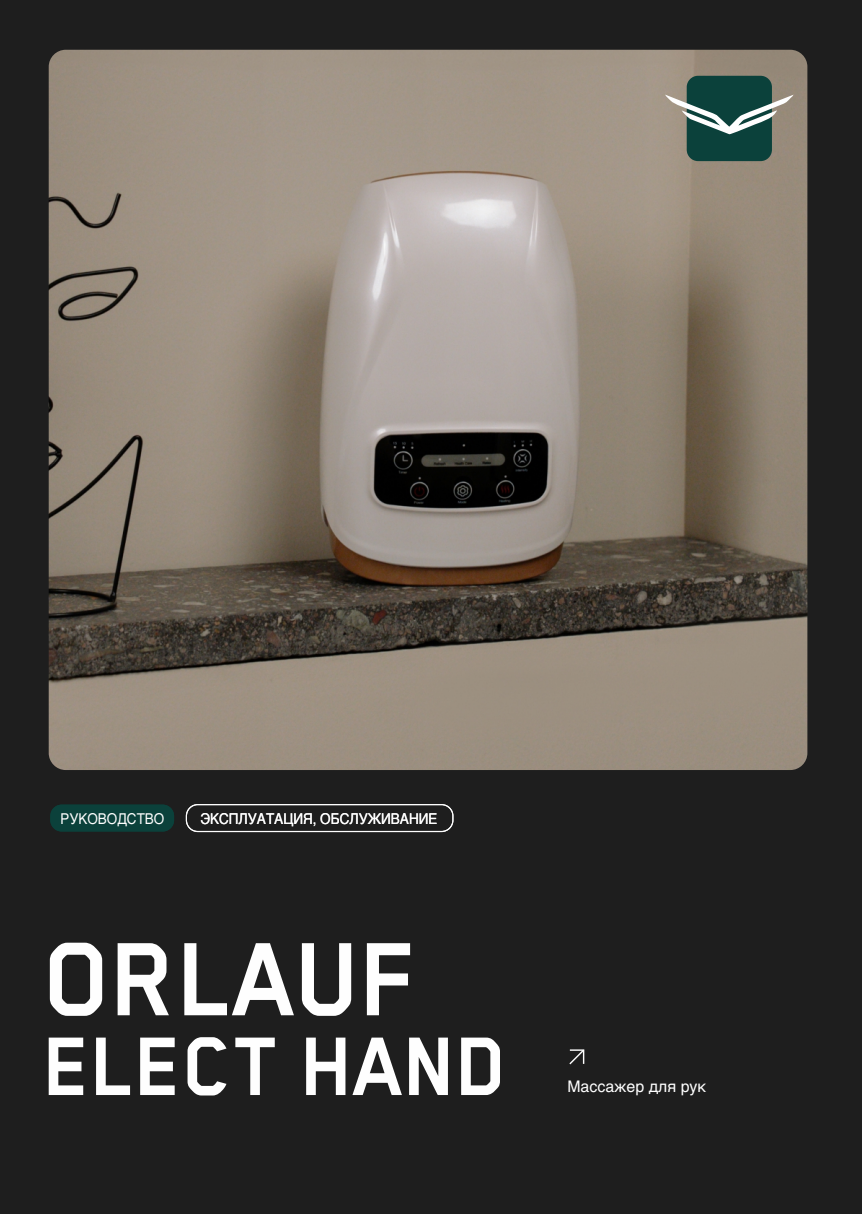
<style>
.page{position:relative;width:862px;height:1214px;background:#fff}
.page>*{position:absolute;margin:0;border:0;box-sizing:border-box;transform-origin:0 0}
.t1{font:700 120.4px "Blender Pro";color:#fefefe;scale:.96 1}
.t2{font:700 96px "Blender Pro";color:#fefefe;scale:.96 1}
.t3{font:16px "Helvetica";color:#fefefe}
.t4{font:15px "Helvetica";color:#fefefe;scale:.9 1}
</style>
<div class="page">
<div style="left:0;top:0;width:862px;height:1213px;background:#1e1e1e"></div>
<div style="left:50px;top:804px;width:124px;height:27px;background:#0b413b;border-radius:11px"></div>
<div style="left:186px;top:804px;width:267px;height:28px;border:1px solid #fefefe;border-radius:11px"></div>
<svg style="left:569px;top:1049px;width:16px;height:16px"></svg>
<img style="left:49px;top:50px;width:758px;height:720px;border-radius:17px">
<div style="left:687px;top:76px;width:85px;height:85px;background:#0b413b;border-radius:11px"></div>
<svg style="left:665px;top:95px;width:128px;height:39px"></svg>
<p class="t4" style="left:60px;top:812px;width:117px">РУКОВОДСТВО</p>
<p class="t4" style="left:200px;top:812px;width:265px">ЭКСПЛУАТАЦИЯ, ОБСЛУЖИВАНИЕ</p>
<h1 class="t1" style="left:45px;top:918px;width:391px">ORLAUF</h1>
<h2 class="t2" style="left:45px;top:1018px;width:485px">ELECT HAND</h2>
<p class="t3" style="left:567px;top:1080px;width:140px">Массажер для рук</p>
</div>
